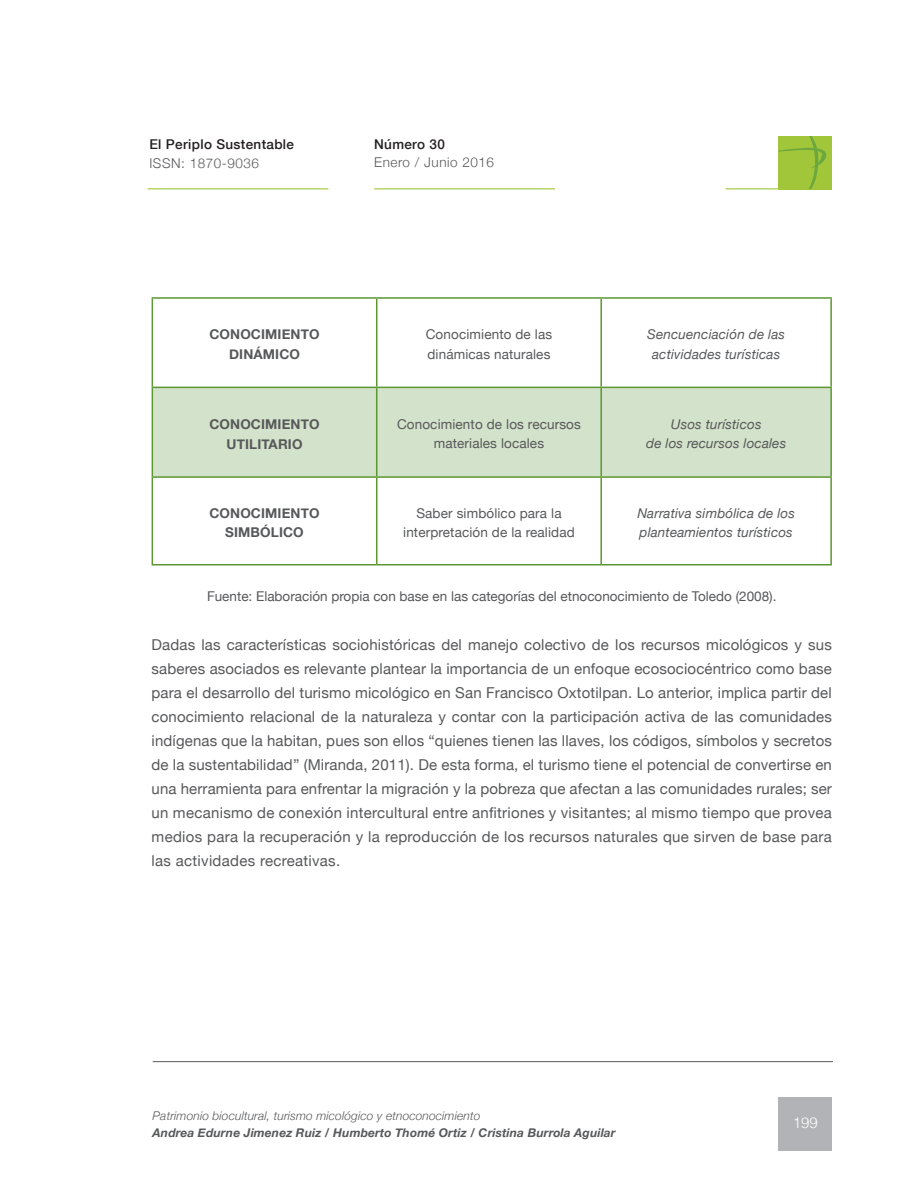
<style>
.page{position:relative;width:918px;height:1188px;background:#fff}
.page>*{position:absolute;margin:0;border:0;box-sizing:border-box;transform-origin:0 0}
.t1{font:15px/24px "Helvetica Neue";letter-spacing:.02em;color:#57585a;text-align:justify}
.t2{font:300 15px "Helvetica";color:#fff}
.t3{font:13.5px/19.5px "Helvetica Neue";letter-spacing:.01em;color:#57585a;text-align:center}
.t4{font:italic 13.5px/19.5px "Helvetica Neue";letter-spacing:.01em;color:#57585a;text-align:center}
.t5{font:700 13.5px/19.5px "Helvetica Neue";letter-spacing:.01em;color:#57585a;text-align:center}
.t6{font:300 13.5px "Helvetica Neue";letter-spacing:.04em;color:#57585a}
.t7{font:500 13.5px "Helvetica Neue";letter-spacing:.025em;color:#231f20}
.t8{font:italic 700 12px "Helvetica Neue";letter-spacing:.01em;color:#57585a}
.t9{font:italic 300 12px "Helvetica Neue";letter-spacing:.01em;color:#57585a}
</style>
<div class="page">
<div style="left:779px;top:1098px;width:53px;height:53px;background:#b2b3b7"></div>
<div style="left:153px;top:388px;width:677px;height:88px;background:#d3e2ca"></div>
<hr style="left:152px;top:297px;width:225px;height:2px;background:#5c9731">
<hr style="left:152px;top:299px;width:1px;height:88px;background:#5c9731">
<hr style="left:152px;top:387px;width:225px;height:1px;background:#5c9731">
<hr style="left:152px;top:388px;width:1px;height:88px;background:#5c9731">
<hr style="left:152px;top:476px;width:225px;height:2px;background:#5c9731">
<hr style="left:152px;top:478px;width:1px;height:86px;background:#5c9731">
<hr style="left:152px;top:564px;width:225px;height:2px;background:#5c9731">
<hr style="left:377px;top:297px;width:224px;height:2px;background:#5c9731">
<hr style="left:376px;top:299px;width:1px;height:88px;background:#5c9731">
<hr style="left:377px;top:387px;width:224px;height:1px;background:#5c9731">
<hr style="left:376px;top:388px;width:1px;height:88px;background:#5c9731">
<hr style="left:377px;top:476px;width:224px;height:2px;background:#5c9731">
<hr style="left:376px;top:478px;width:1px;height:86px;background:#5c9731">
<hr style="left:377px;top:564px;width:224px;height:2px;background:#5c9731">
<hr style="left:601px;top:297px;width:231px;height:2px;background:#5c9731">
<hr style="left:600px;top:299px;width:2px;height:88px;background:#5c9731">
<hr style="left:830px;top:299px;width:2px;height:88px;background:#5c9731">
<hr style="left:601px;top:387px;width:231px;height:1px;background:#5c9731">
<hr style="left:600px;top:388px;width:2px;height:88px;background:#5c9731">
<hr style="left:830px;top:388px;width:2px;height:88px;background:#5c9731">
<hr style="left:601px;top:476px;width:231px;height:2px;background:#5c9731">
<hr style="left:600px;top:478px;width:2px;height:86px;background:#5c9731">
<hr style="left:830px;top:478px;width:2px;height:86px;background:#5c9731">
<hr style="left:601px;top:564px;width:231px;height:2px;background:#5c9731">
<hr style="left:726px;top:188px;width:106px;height:1px;background:#a1c63a">
<hr style="left:148px;top:188px;width:180px;height:1px;background:#a1c63a">
<hr style="left:374px;top:188px;width:181px;height:1px;background:#a1c63a">
<div style="left:779px;top:136px;width:53px;height:53px;background:#a1c63a"></div>
<svg style="left:779px;top:136px;width:48px;height:53px"></svg>
<hr style="left:153px;top:1061px;width:680px;height:1px;background:#6c6d70">
<p class="t7" style="left:149px;top:133px;width:146px">El Periplo Sustentable</p>
<p class="t6" style="left:149px;top:153px;width:111px">ISSN: 1870-9036</p>
<p class="t7" style="left:374px;top:134px;width:72px">Número 30</p>
<p class="t6" style="left:374px;top:151px;width:121px">Enero / Junio 2016</p>
<p class="t5" style="left:209px;top:324px;width:112px">CONOCIMIENTO<br>DINÁMICO</p>
<p class="t3" style="left:426px;top:324px;width:128px;text-align:left">Conocimiento de las dinámicas naturales</p>
<p class="t4" style="left:647px;top:324px;width:139px">Sencuenciación de las actividades turísticas</p>
<p class="t5" style="left:209px;top:414px;width:112px">CONOCIMIENTO<br>UTILITARIO</p>
<p class="t3" style="left:397px;top:413px;width:185px">Conocimiento de los recursos materiales locales</p>
<p class="t4" style="left:646px;top:414px;width:141px">Usos turísticos<br>de los recursos locales</p>
<p class="t5" style="left:209px;top:502px;width:112px">CONOCIMIENTO<br>SIMBÓLICO</p>
<p class="t3" style="left:403px;top:502px;width:173px">Saber simbólico para la interpretación de la realidad</p>
<p class="t4" style="left:637px;top:502px;width:159px;text-align:left">Narrativa simbólica de los planteamientos turísticos</p>
<p class="t3" style="left:207px;top:586px;width:571px">Fuente: Elaboración propia con base en las categorías del etnoconocimiento de Toledo (2008).</p>
<p class="t1" style="left:152px;top:631px;width:682px">Dadas las características sociohistóricas del manejo colectivo de los recursos micológicos y sus saberes asociados es relevante plantear la importancia de un enfoque ecosociocéntrico como base para el desarrollo del turismo micológico en San Francisco Oxtotilpan. Lo anterior, implica partir del conocimiento relacional de la naturaleza y contar con la participación activa de las comunidades indígenas que la habitan, pues son ellos “quienes tienen las llaves, los códigos, símbolos y secretos de la sustentabilidad” (Miranda, 2011). De esta forma, el turismo tiene el potencial de convertirse en una herramienta para enfrentar la migración y la pobreza que afectan a las comunidades rurales; ser un mecanismo de conexión intercultural entre anfitriones y visitantes; al mismo tiempo que provea medios para la recuperación y la reproducción de los recursos naturales que sirven de base para las actividades recreativas.</p>
<p class="t9" style="left:153px;top:1107px;width:329px">Patrimonio biocultural, turismo micológico y etnoconocimiento</p>
<p class="t8" style="left:153px;top:1123px;width:464px">Andrea Edurne Jimenez Ruiz / Humberto Thomé Ortiz / Cristina Burrola Aguilar</p>
<p class="t2" style="left:793px;top:1111px;width:27px">199</p>
</div>
